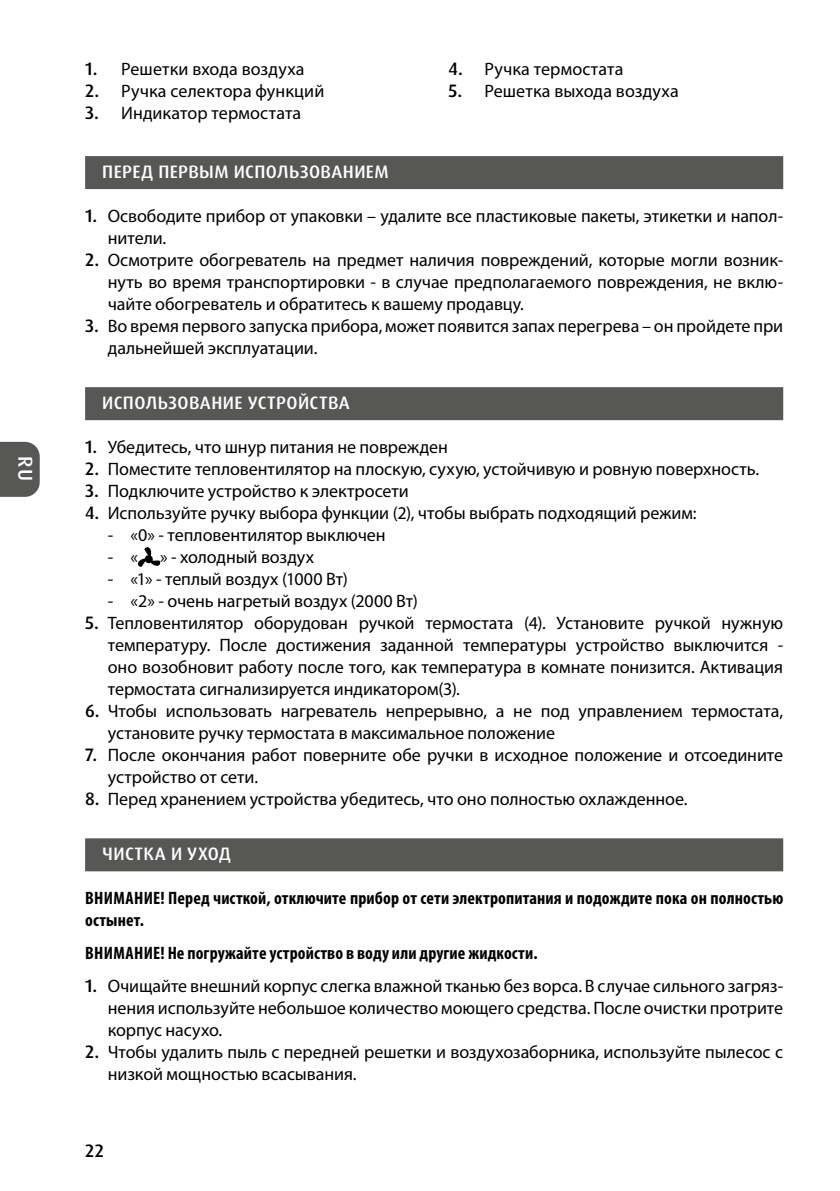
<style>
.page{position:relative;width:840px;height:1191px;background:#fff}
.page>*{position:absolute;margin:0;border:0;box-sizing:border-box;transform-origin:0 0}
.t1{font:500 20px "Dax Pro";color:#fff}
.t2{font:18px/22px "Myriad Pro";letter-spacing:-.005em;color:#000}
.t3{font:700 condensed 18px/22px "Myriad Pro";letter-spacing:.01em;color:#000}
.t4{font:500 18px "Dax Pro";letter-spacing:.02em;color:#fff}
.t5{font:500 18px "Dax Pro";color:#000}
.s1{font-family:"Dax Pro";font-weight:500}
</style>
<div class="page">
<svg style="left:0;top:442px;width:40px;height:55px;background:#5f5f5e"></svg>
<div style="left:85px;top:156px;width:697px;height:33px;background:#575756"></div>
<div style="left:85px;top:387px;width:697px;height:33px;background:#575756"></div>
<div style="left:85px;top:838px;width:697px;height:33px;background:#575756"></div>
<svg style="left:138px;top:547px;width:22px;height:20px"></svg>
<p class="t1" style="left:38px;top:456px;width:27px;rotate:90deg">RU</p>
<p class="t2" style="left:85px;top:58px;width:221px"><span class="s1">1.</span> Решетки входа воздуха</p>
<p class="t2" style="left:85px;top:80px;width:240px"><span class="s1">2.</span> Ручка селектора функций</p>
<p class="t2" style="left:85px;top:102px;width:217px"><span class="s1">3.</span> Индикатор термостата</p>
<p class="t2" style="left:448px;top:58px;width:176px"><span class="s1">4.</span> Ручка термостата</p>
<p class="t2" style="left:448px;top:80px;width:232px"><span class="s1">5.</span> Решетка выхода воздуха</p>
<p class="t4" style="left:102px;top:160px;width:288px">ПЕРЕД ПЕРВЫМ ИСПОЛЬЗОВАНИЕМ</p>
<p class="t2" style="left:108px;top:205px;width:676px;text-indent:-23px"><span class="s1">1.</span> Освободите прибор от упаковки – удалите все пластиковые пакеты, этикетки и напол&shy;нители.</p>
<p class="t2" style="left:108px;top:249px;width:676px;text-align:justify;text-indent:-23px"><span class="s1">2.</span> Осмотрите обогреватель на предмет наличия повреждений, которые могли возник&shy;нуть во время транспортировки - в случае предполагаемого повреждения, не вклю&shy;чайте обогреватель и обратитесь к вашему продавцу.</p>
<p class="t2" style="left:108px;top:315px;width:676px;text-indent:-23px"><span class="s1">3.</span> Во время первого запуска прибора, может появится запах перегрева – он пройдете при дальнейшей эксплуатации.</p>
<p class="t4" style="left:102px;top:391px;width:249px">ИСПОЛЬЗОВАНИЕ УСТРОЙСТВА</p>
<p class="t2" style="left:85px;top:436px;width:364px"><span class="s1">1.</span> Убедитесь, что шнур питания не поврежден</p>
<p class="t2" style="left:85px;top:458px;width:675px"><span class="s1">2.</span> Поместите тепловентилятор на плоскую, сухую, устойчивую и ровную поверхность.</p>
<p class="t2" style="left:85px;top:480px;width:325px"><span class="s1">3.</span> Подключите устройство к электросети</p>
<p class="t2" style="left:85px;top:502px;width:612px"><span class="s1">4.</span> Используйте ручку выбора функции (2), чтобы выбрать подходящий режим:</p>
<p class="t2" style="left:108px;top:524px;width:279px">- «0» - тепловентилятор выключен</p>
<p class="t2" style="left:108px;top:546px;width:208px">- « » - холодный воздух</p>
<p class="t2" style="left:108px;top:568px;width:241px">- «1» - теплый воздух (1000 Вт)</p>
<p class="t2" style="left:108px;top:590px;width:311px">- «2» - очень нагретый воздух (2000 Вт)</p>
<p class="t2" style="left:108px;top:612px;width:676px;text-align:justify;text-indent:-23px"><span class="s1">5.</span> Тепловентилятор оборудован ручкой термостата (4). Установите ручкой нужную температуру. После достижения заданной температуры устройство выключится - оно возобновит работу после того, как температура в комнате понизится. Активация термостата сигнализируется индикатором(3).</p>
<p class="t2" style="left:108px;top:700px;width:676px;text-indent:-23px"><span class="s1">6.</span> Чтобы использовать нагреватель непрерывно, а не под управлением термостата, установите ручку термостата в максимальное положение</p>
<p class="t2" style="left:108px;top:744px;width:676px;text-indent:-23px"><span class="s1">7.</span> После окончания работ поверните обе ручки в исходное положение и отсоедините устройство от сети.</p>
<p class="t2" style="left:85px;top:788px;width:603px"><span class="s1">8.</span> Перед хранением устройства убедитесь, что оно полностью охлажденное.</p>
<p class="t4" style="left:102px;top:842px;width:130px">ЧИСТКА И УХОД</p>
<p class="t3" style="left:85px;top:887px;width:699px">ВНИМАНИЕ! Перед чисткой, отключите прибор от сети электропитания и подождите пока он полностью остынет.</p>
<p class="t3" style="left:85px;top:942px;width:453px">ВНИМАНИЕ! Не погружайте устройство в воду или другие жидкости.</p>
<p class="t2" style="left:108px;top:975px;width:676px;text-align:justify;text-indent:-23px"><span class="s1">1.</span> Очищайте внешний корпус слегка влажной тканью без ворса. В случае сильного загряз&shy;нения используйте небольшое количество моющего средства. После очистки протрите корпус насухо.</p>
<p class="t2" style="left:108px;top:1041px;width:676px;text-indent:-23px"><span class="s1">2.</span> Чтобы удалить пыль с передней решетки и воздухозаборникa, используйте пылесос с низкой мощностью всасывания.</p>
<p class="t5" style="left:85px;top:1139px;width:20px">22</p>
</div>
